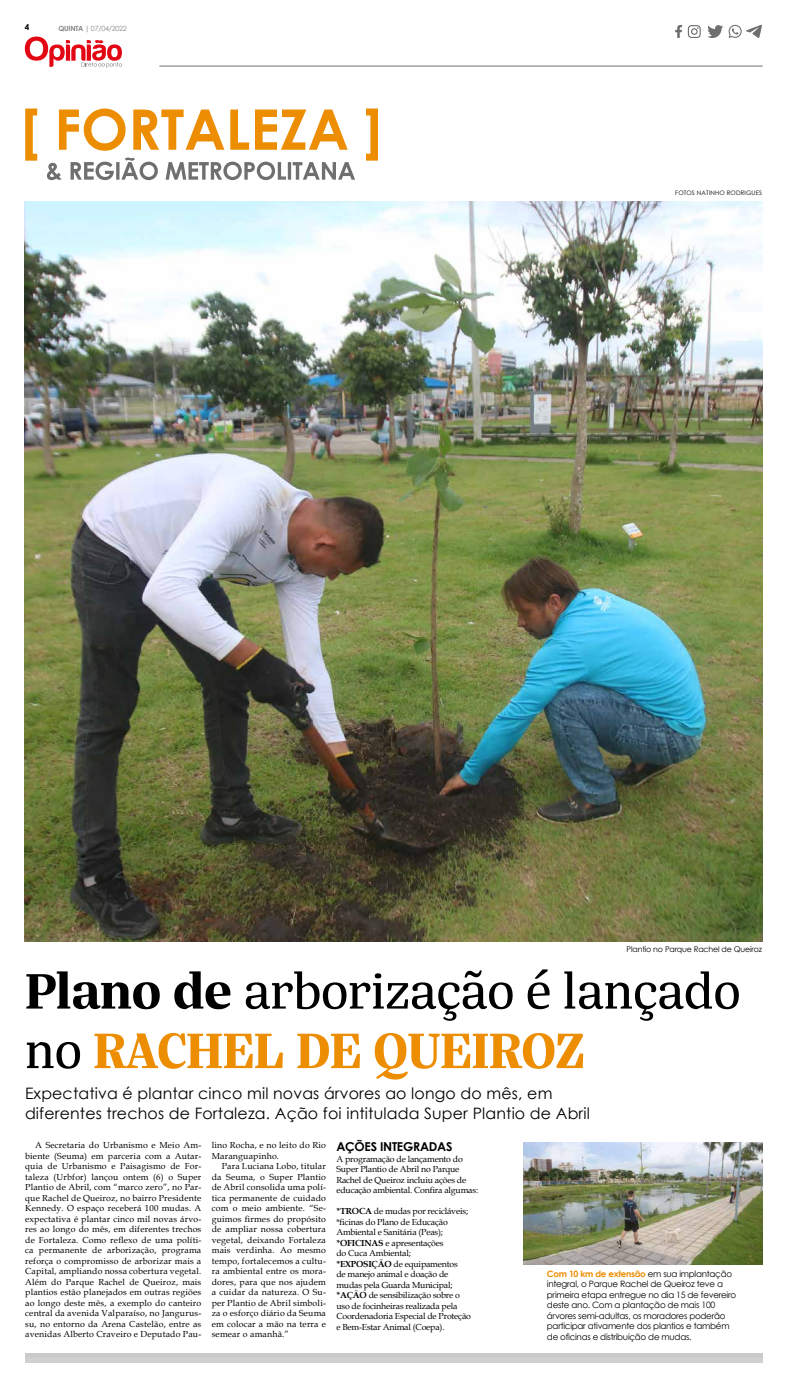
<style>
.page{position:relative;width:787px;height:1389px;background:#fff}
.page>*{position:absolute;margin:0;border:0;box-sizing:border-box;transform-origin:0 0}
.t1{font:54.25px/59.5px "Silva Text";letter-spacing:-.01em;color:#000}
.t2{font:15.75px/19.2px "Century Gothic";letter-spacing:.01em;color:#000}
.t3{font:700 12.25px "Century Gothic";letter-spacing:-.02em;color:#000}
.t4{font:8.75px/10.5px "Book Antiqua";letter-spacing:-.02em;color:#000;text-align:justify}
.t5{font:8.75px/10.5px "Century Gothic";letter-spacing:-.03em;color:#000}
.t6{font:8.75px/10.5px "Book Antiqua";letter-spacing:.02em;color:#000}
.t7{font:700 8.05px "Century Gothic";color:#000}
.t8{font:7.88px "Century Gothic";letter-spacing:-.02em;color:#000}
.t9{font:7.17px "Century Gothic";letter-spacing:-.03em;color:#878787}
.t10{font:6.12px "Century Gothic";letter-spacing:.02em;color:#000}
.s1{font-weight:700}
.s2{font-weight:700;color:#ec8d02}
</style>
<div class="page">
<hr style="left:159px;top:66px;width:603px;height:1px;background:#706f6f">
<svg style="left:25px;top:37px;width:97px;height:31px"></svg>
<svg style="left:687px;top:25px;width:13px;height:13px"></svg>
<svg style="left:675px;top:25px;width:6px;height:13px"></svg>
<svg style="left:707px;top:25px;width:54px;height:13px"></svg>
<div style="left:25px;top:1358px;width:736px;height:5px;background:#d0d0d0"></div>
<div style="left:25px;top:1353px;width:736px;height:5px;background:#cacacc"></div>
<img style="left:25px;top:201px;width:736px;height:740px">
<svg style="left:25px;top:109px;width:353px;height:71px"></svg>
<img style="left:523px;top:1142px;width:238px;height:122px">
<p class="t7" style="left:25px;top:21px;width:6px">4</p>
<p class="t9" style="left:58px;top:23px;width:70px"><span class="s1">QUINTA |</span> 07/04/2022</p>
<p class="t10" style="left:675px;top:189px;width:88px">FOTOS NATINHO RODRIGUES</p>
<p class="t8" style="left:626px;top:944px;width:137px">Plantio no Parque Rachel de Queiroz</p>
<h1 class="t1" style="left:25px;top:961px;width:717px"><span class="s1">Plano de</span> arborização é lançado no <span class="s2">RACHEL DE QUEIROZ</span></h1>
<h2 class="t2" style="left:25px;top:1084px;width:566px">Expectativa é plantar cinco mil novas árvores ao longo do mês, em diferentes trechos de Fortaleza. Ação foi intitulada Super Plantio de Abril</h2>
<p class="t4" style="left:25px;top:1140px;width:177px;text-indent:10px">A Secretaria do Urbanismo e Meio Am&shy;biente (Seuma) em parceria com a Autar&shy;quia de Urbanismo e Paisagismo de For&shy;taleza (Urbfor) lançou ontem (6) o Super Plantio de Abril, com “marco zero”, no Par&shy;que Rachel de Queiroz, no bairro Presidente Kennedy. O espaço receberá 100 mudas. A expectativa é plantar cinco mil novas árvo&shy;res ao longo do mês, em diferentes trechos de Fortaleza. Como reflexo de uma políti&shy;ca permanente de arborização, programa reforça o compromisso de arborizar mais a Capital, ampliando nossa cobertura vegetal.<br>Além do Parque Rachel de Queiroz, mais plantios estão planejados em outras regiões ao longo deste mês, a exemplo do canteiro central da avenida Valparaíso, no Jangurus&shy;su, no entorno da Arena Castelão, entre as avenidas Alberto Craveiro e Deputado Pau-</p>
<p class="t6" style="left:212px;top:1140px;width:116px">lino Rocha, e no leito do Rio<br>Maranguapinho.</p>
<p class="t4" style="left:212px;top:1161px;width:116px;text-indent:10px">Para Luciana Lobo, titular da Seuma, o Super Plantio de Abril consolida uma polí&shy;tica permanente de cuidado com o meio ambiente. “Se&shy;guimos firmes do propósito de ampliar nossa cobertura vegetal, deixando Fortaleza mais verdinha. Ao mesmo tempo, fortalecemos a cultu&shy;ra ambiental entre os mora&shy;dores, para que nos ajudem a cuidar da natureza. O Su&shy;per Plantio de Abril simboli&shy;za o esforço diário da Seuma em colocar a mão na terra e semear o amanhã.”</p>
<h3 class="t3" style="left:336px;top:1137px;width:117px">AÇÕES INTEGRADAS</h3>
<p class="t4" style="left:336px;top:1153px;width:143px;text-align:left">A programação de lançamento do Super Plantio de Abril no Parque Rachel de Queiroz incluiu ações de educação ambiental. Confira algumas:</p>
<p class="t4" style="left:336px;top:1206px;width:136px;text-align:left"><span class="s1">*TROCA</span> de mudas por recicláveis; *ficinas do Plano de Educação<br>Ambiental e Sanitária (Peas); <span class="s1">*OFICINAS</span> e apresentações<br>do Cuca Ambiental;<br><span class="s1">*EXPOSIÇÃO</span> de equipamentos<br>de manejo animal e doação de mudas pela Guarda Municipal; <span class="s1">*AÇÃO</span> de sensibilização sobre o uso de focinheiras realizada pela<br>Coordenadoria Especial de Proteção e Bem-Estar Animal (Coepa).</p>
<p class="t5" style="left:546px;top:1268px;width:191px"><span class="s2">Com 10 km de extensão</span> em sua implantação integral, o Parque Rachel de Queiroz teve a primeira etapa entregue no dia 15 de fevereiro deste ano. Com a plantação de mais 100 árvores semi-adultas, os moradores poderão participar ativamente dos plantios e também de oficinas e distribuição de mudas.</p>
</div>
